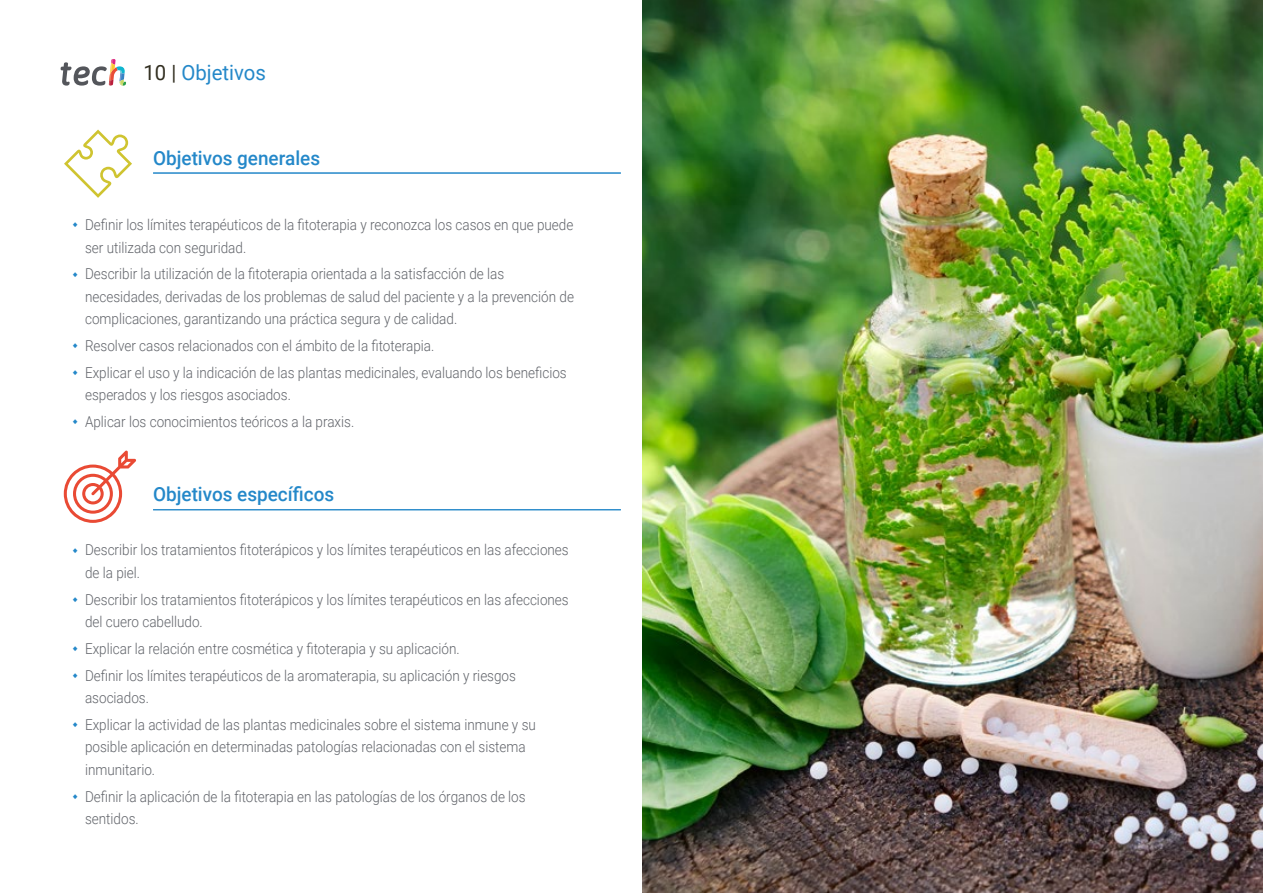
<style>
.page{position:relative;width:1263px;height:893px;background:#fff}
.page>*{position:absolute;margin:0;border:0;box-sizing:border-box;transform-origin:0 0}
.t1{font:21px "Roboto";color:#2488c9}
.t2{font:500 19.5px "Roboto";color:#2488c9}
.t3{font:300 15px/22.5px "Roboto";color:#61646a;scale:.9 1}
.s1{color:#312e20}
</style>
<div class="page">
<img style="left:642px;top:0;width:621px;height:893px">
<svg style="left:64px;top:450px;width:72px;height:73px"></svg>
<hr style="left:153px;top:173px;width:468px;height:1px;background:#2488c9">
<hr style="left:153px;top:509px;width:468px;height:1px;background:#2488c9">
<svg style="left:64px;top:130px;width:68px;height:68px"></svg>
<svg style="left:61px;top:59px;width:65px;height:27px"></svg>
<h1 class="t1" style="left:144px;top:57px;width:124px"><span class="s1">10 |</span> Objetivos</h1>
<h2 class="t2" style="left:153px;top:144px;width:169px">Objetivos generales</h2>
<p class="t3" style="left:85px;top:213px;width:544px">Definir los límites terapéuticos de la fitoterapia y reconozca los casos en que puede ser utilizada con seguridad.</p>
<p class="t3" style="left:85px;top:262px;width:545px">Describir la utilización de la fitoterapia orientada a la satisfacción de las necesidades, derivadas de los problemas de salud del paciente y a la prevención de complicaciones, garantizando una práctica segura y de calidad.</p>
<p class="t3" style="left:85px;top:332px;width:537px;line-height:26.7px">Resolver casos relacionados con el ámbito de la fitoterapia.<br>Explicar el uso y la indicación de las plantas medicinales, evaluando los beneficios</p>
<p class="t3" style="left:85px;top:381px;width:301px;line-height:26.7px">esperados y los riesgos asociados.<br>Aplicar los conocimientos teóricos a la praxis.</p>
<h2 class="t2" style="left:153px;top:481px;width:183px">Objetivos específicos</h2>
<p class="t3" style="left:85px;top:538px;width:539px">Describir los tratamientos fitoterápicos y los límites terapéuticos en las afecciones de la piel.</p>
<p class="t3" style="left:85px;top:587px;width:539px">Describir los tratamientos fitoterápicos y los límites terapéuticos en las afecciones del cuero cabelludo.</p>
<p class="t3" style="left:85px;top:634px;width:480px;line-height:26.7px">Explicar la relación entre cosmética y fitoterapia y su aplicación.<br>Definir los límites terapéuticos de la aromaterapia, su aplicación y riesgos</p>
<p class="t3" style="left:85px;top:684px;width:502px;line-height:26.7px">asociados.<br>Explicar la actividad de las plantas medicinales sobre el sistema inmune y su</p>
<p class="t3" style="left:85px;top:735px;width:491px">posible aplicación en determinadas patologías relacionadas con el sistema inmunitario.</p>
<p class="t3" style="left:85px;top:784px;width:491px">Definir la aplicación de la fitoterapia en las patologías de los órganos de los sentidos.</p>
</div>
